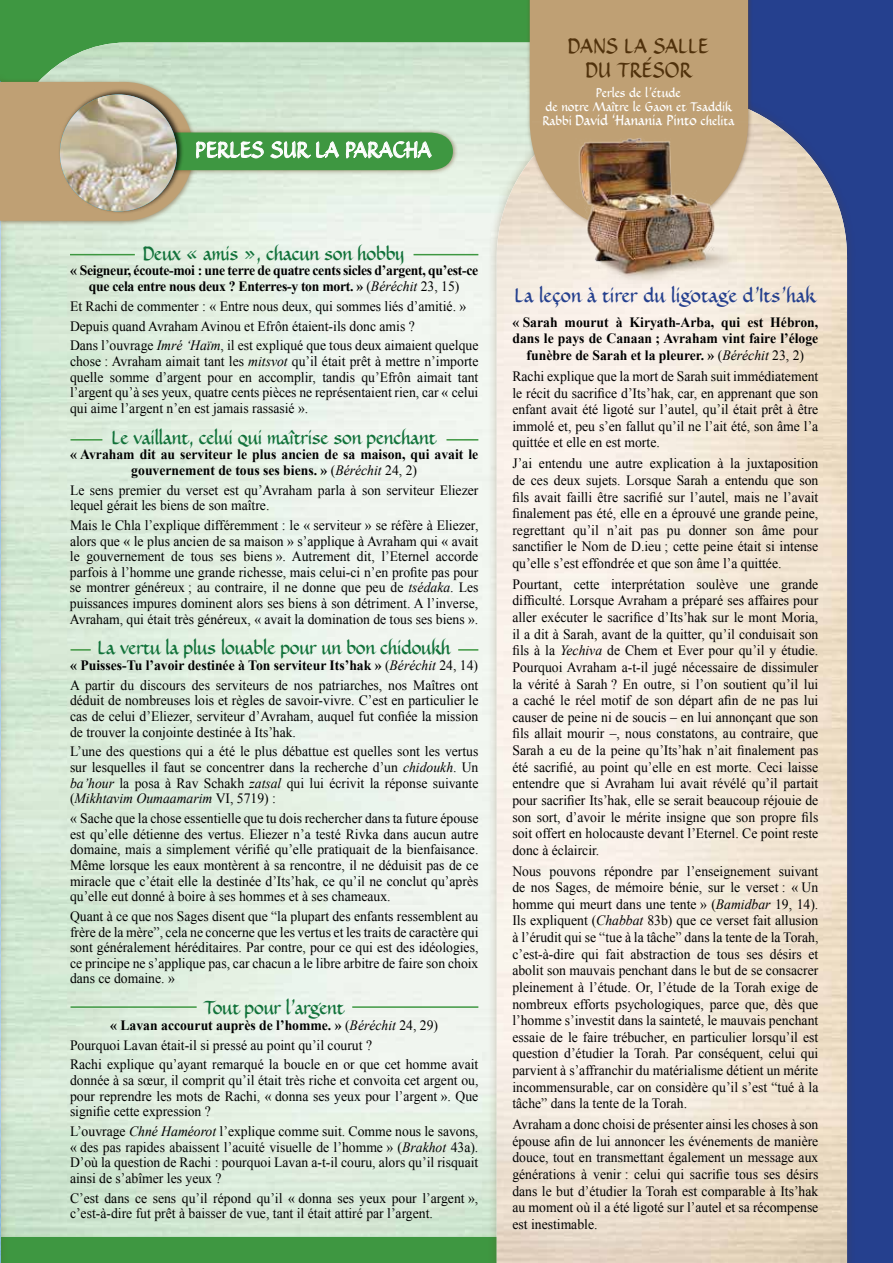
<style>
.page{position:relative;width:893px;height:1263px;background:#fff}
.page>*{position:absolute;margin:0;border:0;box-sizing:border-box;transform-origin:0 0}
.t1{font:700 20.25px "Demi Tasse";letter-spacing:.01em;color:#fff;scale:.9 1}
.t2{font:700 19.5px/24px "Demi Tasse";letter-spacing:.01em;color:#50310b;text-align:center;scale:.9 1}
.t3{font:700 18.75px "Demi Tasse";color:#25408e;scale:.91 1}
.t4{font:700 18px "Demi Tasse";letter-spacing:-.02em;color:#11723a;scale:.91 1}
.t5{font:14.25px/16.6px "Times New Roman";color:#000;text-align:justify;scale:.96 1}
.t6{font:700 14.25px/16.6px "Times New Roman";color:#000;text-align:center;scale:.96 1}
.t7{font:700 14.25px/15.6px "Times New Roman";letter-spacing:-.02em;color:#000;text-align:center;scale:.96 1}
.t8{font:700 13.5px "Demi Tasse";color:#fff;scale:.9 1}
.t9{font:700 12px/13.5px "Demi Tasse";color:#fff;text-align:center;scale:.9 1}
.s1{font-size:12px}
.s2{font-weight:400}
.s3{font-weight:400;font-style:italic}
.s4{font-style:italic}
.s5{font-weight:700}
</style>
<div class="page">
<div style="left:0;top:1218px;width:893px;height:45px;background:#3e9741"></div>
<div style="left:0;top:0;width:617px;height:199px;background:#3e9741"></div>
<img style="left:42px;top:43px;width:484px;height:1193px">
<div style="left:725px;top:0;width:168px;height:1263px;background:#25408e"></div>
<div style="left:488px;top:84px;width:368px;height:1179px;background:#5f3c16;opacity:.29"></div>
<img style="left:497px;top:101px;width:350px;height:1162px">
<div style="left:526px;top:0;width:227px;height:238px;background:#5f3c16;opacity:.5"></div>
<div style="left:530px;top:0;width:218px;height:233px;background:#bfa074"></div>
<img style="left:533px;top:122px;width:251px;height:161px">
<div style="left:0;top:78px;width:198px;height:148px;background:#5f3c16;opacity:.5"></div>
<svg style="left:0;top:82px;width:453px;height:1181px"></svg>
<hr style="left:414px;top:254px;width:64px;height:1px;background:#3e9741">
<hr style="left:446px;top:439px;width:32px;height:2px;background:#3e9741">
<hr style="left:458px;top:649px;width:20px;height:2px;background:#3e9741">
<hr style="left:352px;top:1006px;width:126px;height:2px;background:#3e9741">
<hr style="left:71px;top:439px;width:31px;height:2px;background:#3e9741">
<hr style="left:71px;top:649px;width:20px;height:2px;background:#3e9741">
<hr style="left:71px;top:1006px;width:126px;height:2px;background:#3e9741">
<hr style="left:70px;top:254px;width:65px;height:1px;background:#3e9741">
<h1 class="t1" style="left:196px;top:136px;width:264px">PERLES SUR LA PARACHA</h1>
<h2 class="t2" style="left:568px;top:34px;width:158px">DANS LA SALLE<br>DU T RÉSOR</h2>
<p class="t9" style="left:546px;top:86px;width:208px">Perles de l’étude<br>de notre Maître le Gaon et Tsaddik</p>
<p class="t8" style="left:543px;top:111px;width:215px"><span class="s1">Rabbi</span> David ‘Hanania Pinto <span class="s1">chelita</span></p>
<p class="t4" style="left:144px;top:241px;width:289px">Deux « amis », chacun son hobby</p>
<p class="t7" style="left:70px;top:262px;width:427px">« Seigneur, écoute-moi : une terre de quatre cents sicles d’argent, qu’est-ce que cela entre nous deux ? Enterres-y ton mort. » <span class="s2">(</span><span class="s3">Béréchit</span> <span class="s2">23, 15)</span></p>
<p class="t5" style="left:70px;top:297px;width:427px;line-height:19.8px;text-align:left">Et Rachi de commenter : « Entre nous deux, qui sommes liés d’amitié. »<br>Depuis quand Avraham Avinou et Efrôn étaient-ils donc amis ?<br>Dans l’ouvrage <span class="s4">Imré ‘Haïm</span>, il est expliqué que tous deux aimaient quelque</p>
<p class="t5" style="left:70px;top:355px;width:427px;line-height:15.6px">chose : Avraham aimait tant les <span class="s4">mitsvot</span> qu’il était prêt à mettre n’importe quelle somme d’argent pour en accomplir, tandis qu’Efrôn aimait tant l’argent qu’à ses yeux, quatre cents pièces ne représentaient rien, car « celui qui aime l’argent n’en est jamais rassasié ».</p>
<p class="t4" style="left:112px;top:425px;width:358px">Le vaillant, celui qui maîtrise son penchant</p>
<p class="t6" style="left:70px;top:446px;width:427px;line-height:15.6px">« Avraham dit au serviteur le plus ancien de sa maison, qui avait le gouvernement de tous ses biens. » <span class="s2">(</span><span class="s3">Béréchit</span> <span class="s2">24, 2)</span></p>
<p class="t5" style="left:70px;top:483px;width:427px;line-height:15.6px">Le sens premier du verset est qu’Avraham parla à son serviteur Eliezer lequel gérait les biens de son maître.</p>
<p class="t5" style="left:70px;top:519px;width:427px;line-height:15.6px">Mais le Chla l’explique différemment : le « serviteur » se réfère à Eliezer, alors que « le plus ancien de sa maison » s’applique à Avraham qui « avait le gouvernement de tous ses biens ». Autrement dit, l’Eternel accorde parfois à l’homme une grande richesse, mais celui-ci n’en profite pas pour se montrer généreux ; au contraire, il ne donne que peu de <span class="s4">tsédaka</span>. Les puissances impures dominent alors ses biens à son détriment. A l’inverse, Avraham, qui était très généreux, « avait la domination de tous ses biens ».</p>
<p class="t4" style="left:98px;top:636px;width:389px">La vertu la plus louable pour un bon chidoukh</p>
<p class="t5" style="left:70px;top:657px;width:427px;line-height:19.8px"><span class="s5">« Puisses-Tu l’avoir destinée à Ton serviteur Its’hak »</span> (<span class="s4">Béréchit</span> 24, 14)<br>A partir du discours des serviteurs de nos patriarches, nos Maîtres ont</p>
<p class="t5" style="left:70px;top:694px;width:427px;line-height:15.6px">déduit de nombreuses lois et règles de savoir-vivre. C’est en particulier le cas de celui d’Eliezer, serviteur d’Avraham, auquel fut confiée la mission de trouver la conjointe destinée à Its’hak.</p>
<p class="t5" style="left:70px;top:745px;width:427px;line-height:15.6px">L’une des questions qui a été le plus débattue est quelles sont les vertus sur lesquelles il faut se concentrer dans la recherche d’un <span class="s4">chidoukh</span>. Un <span class="s4">ba’hour</span> la posa à Rav Schakh <span class="s4">zatsal</span> qui lui écrivit la réponse suivante (<span class="s4">Mikhtavim Oumaamarim</span> VI, 5719) :</p>
<p class="t5" style="left:70px;top:812px;width:427px;line-height:15.6px">« Sache que la chose essentielle que tu dois rechercher dans ta future épouse est qu’elle détienne des vertus. Eliezer n’a testé Rivka dans aucun autre domaine, mais a simplement vérifié qu’elle pratiquait de la bienfaisance.<br>Même lorsque les eaux montèrent à sa rencontre, il ne déduisit pas de ce miracle que c’était elle la destinée d’Its’hak, ce qu’il ne conclut qu’après qu’elle eut donné à boire à ses hommes et à ses chameaux.</p>
<p class="t5" style="left:70px;top:910px;width:427px;line-height:15.6px">Quant à ce que nos Sages disent que “la plupart des enfants ressemblent au frère de la mère”, cela ne concerne que les vertus et les traits de caractère qui sont généralement héréditaires. Par contre, pour ce qui est des idéologies, ce principe ne s’applique pas, car chacun a le libre arbitre de faire son choix dans ce domaine. »</p>
<p class="t4" style="left:204px;top:995px;width:156px">Tout pour l’argent</p>
<p class="t5" style="left:70px;top:1016px;width:427px;line-height:19.8px;text-align:left;text-indent:40px"><span class="s5">« Lavan accourut auprès de l’homme. »</span> (<span class="s4">Béréchit</span> 24, 29)<br>Pourquoi Lavan était-il si pressé au point qu’il courut ?<br>Rachi explique qu’ayant remarqué la boucle en or que cet homme avait</p>
<p class="t5" style="left:70px;top:1074px;width:427px;line-height:15.6px">donnée à sa sœur, il comprit qu’il était très riche et convoita cet argent ou, pour reprendre les mots de Rachi, « donna ses yeux pour l’argent ». Que signifie cette expression ?</p>
<p class="t5" style="left:70px;top:1125px;width:427px;line-height:15.6px">L’ouvrage <span class="s4">Chné Haméorot</span> l’explique comme suit. Comme nous le savons, « des pas rapides abaissent l’acuité visuelle de l’homme » (<span class="s4">Brakhot</span> 43a).<br>D’où la question de Rachi : pourquoi Lavan a-t-il couru, alors qu’il risquait ainsi de s’abîmer les yeux ?</p>
<p class="t5" style="left:70px;top:1191px;width:427px;line-height:15.6px">C’est dans ce sens qu’il répond qu’il « donna ses yeux pour l’argent », c’est-à-dire fut prêt à baisser de vue, tant il était attiré par l’argent.</p>
<h3 class="t3" style="left:515px;top:282px;width:332px">La leçon à tirer du ligotage d’Its’hak</h3>
<p class="t6" style="left:512px;top:313px;width:320px">« Sarah mourut à Kiryath-Arba, qui est Hébron, dans le pays de Canaan ; Avraham vint faire l’éloge funèbre de Sarah et la pleurer. » <span class="s2">(</span><span class="s3">Béréchit</span> <span class="s2">23, 2)</span></p>
<p class="t5" style="left:512px;top:369px;width:320px">Rachi explique que la mort de Sarah suit immédiatement le récit du sacrifice d’Its’hak, car, en apprenant que son enfant avait été ligoté sur l’autel, qu’il était prêt à être immolé et, peu s’en fallut qu’il ne l’ait été, son âme l’a quittée et elle en est morte.</p>
<p class="t5" style="left:512px;top:456px;width:320px">J’ai entendu une autre explication à la juxtaposition de ces deux sujets. Lorsque Sarah a entendu que son fils avait failli être sacrifié sur l’autel, mais ne l’avait finalement pas été, elle en a éprouvé une grande peine, regrettant qu’il n’ait pas pu donner son âme pour sanctifier le Nom de D.ieu ; cette peine était si intense qu’elle s’est effondrée et que son âme l’a quittée.</p>
<p class="t5" style="left:512px;top:577px;width:320px">Pourtant, cette interprétation soulève une grande difficulté. Lorsque Avraham a préparé ses affaires pour aller exécuter le sacrifice d’Its’hak sur le mont Moria, il a dit à Sarah, avant de la quitter, qu’il conduisait son fils à la <span class="s4">Yechiva</span> de Chem et Ever pour qu’il y étudie.<br>Pourquoi Avraham a-t-il jugé nécessaire de dissimuler la vérité à Sarah ? En outre, si l’on soutient qu’il lui a caché le réel motif de son départ afin de ne pas lui causer de peine ni de soucis – en lui annonçant que son fils allait mourir –, nous constatons, au contraire, que Sarah a eu de la peine qu’Its’hak n’ait finalement pas été sacrifié, au point qu’elle en est morte. Ceci laisse entendre que si Avraham lui avait révélé qu’il partait pour sacrifier Its’hak, elle se serait beaucoup réjouie de son sort, d’avoir le mérite insigne que son propre fils soit offert en holocauste devant l’Eternel. Ce point reste donc à éclaircir.</p>
<p class="t5" style="left:512px;top:864px;width:320px">Nous pouvons répondre par l’enseignement suivant de nos Sages, de mémoire bénie, sur le verset : « Un homme qui meurt dans une tente » (<span class="s4">Bamidbar</span> 19, 14).<br>Ils expliquent (<span class="s4">Chabbat</span> 83b) que ce verset fait allusion à l’érudit qui se “tue à la tâche” dans la tente de la Torah, c’est-à-dire qui fait abstraction de tous ses désirs et abolit son mauvais penchant dans le but de se consacrer pleinement à l’étude. Or, l’étude de la Torah exige de nombreux efforts psychologiques, parce que, dès que l’homme s’investit dans la sainteté, le mauvais penchant essaie de le faire trébucher, en particulier lorsqu’il est question d’étudier la Torah. Par conséquent, celui qui parvient à s’affranchir du matérialisme détient un mérite incommensurable, car on considère qu’il s’est “tué à la tâche” dans la tente de la Torah.</p>
<p class="t5" style="left:512px;top:1117px;width:320px">Avraham a donc choisi de présenter ainsi les choses à son épouse afin de lui annoncer les événements de manière douce, tout en transmettant également un message aux générations à venir : celui qui sacrifie tous ses désirs dans le but d’étudier la Torah est comparable à Its’hak au moment où il a été ligoté sur l’autel et sa récompense est inestimable.</p>
</div>
